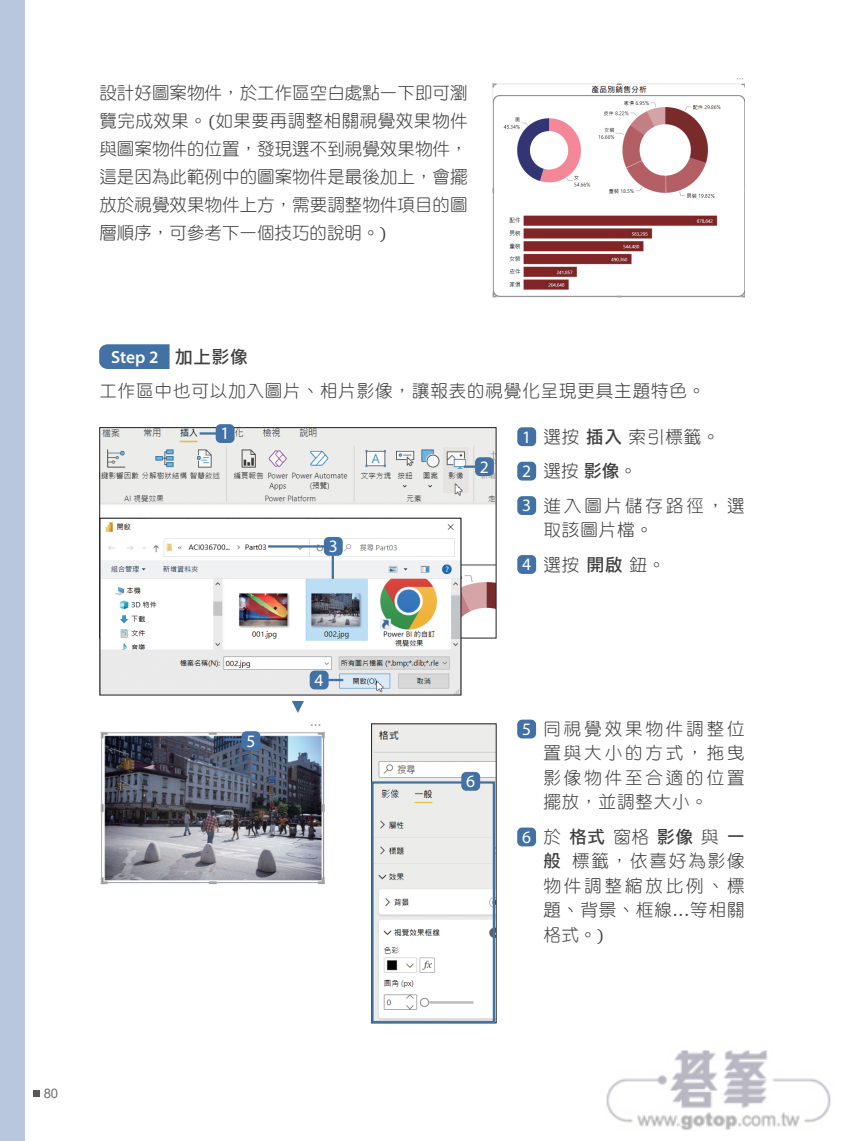
<style>
.page{position:relative;width:844px;height:1141px;background:#fff}
.page>*{position:absolute;margin:0;border:0;box-sizing:border-box;transform-origin:0 0}
.t1{font:17.5px/28px "DF Yuan Std W3";letter-spacing:.05em;color:#3e3e3f;text-align:justify}
.t2{font:17.5px/34.5px "DF Yuan Std W3";letter-spacing:.165em;color:#3e3e3f}
.t3{font:17.5px "DF Li Hei Std W5";color:#3e3e3f}
.t4{font:600 17.5px "Myriad Pro";color:#fff}
.t5{font:17.5px "Myriad Pro";color:#fff}
.t6{font:13.12px "Arial";color:#6c6d70}
.s1{font-family:"Charter BT"}
.s2{font-family:"DF Li Hei Std W5";font-weight:400;color:#3e3e3f}
.s3{font-family:"Myriad Pro";color:#fff}
.s4{font-family:"DF Li Hei Std W5"}
.s5{font-family:"DF Yuan Std W3"}
</style>
<div class="page">
<div style="left:0;top:0;width:25px;height:1141px;background:#b8c6de"></div>
<div style="left:34px;top:1090px;width:6px;height:7px;background:#57585a"></div>
<svg style="left:371px;top:723px;width:125px;height:300px"></svg>
<div style="left:99px;top:344px;width:70px;height:25px;background:#4272a5"></div>
<div style="left:517px;top:427px;width:19px;height:19px;background:#4272a5;border-radius:5px"></div>
<div style="left:517px;top:462px;width:19px;height:19px;background:#4272a5;border-radius:5px"></div>
<div style="left:517px;top:496px;width:19px;height:19px;background:#4272a5;border-radius:5px"></div>
<div style="left:517px;top:555px;width:19px;height:19px;background:#4272a5;border-radius:5px"></div>
<svg style="left:99px;top:427px;width:397px;height:212px"></svg>
<hr style="left:199px;top:432px;width:31px;height:3px;background:#4272a5">
<div style="left:216px;top:424px;width:18px;height:19px;background:#4272a5;border-radius:5px"></div>
<svg style="left:463px;top:466px;width:12px;height:2px"></svg>
<div style="left:475px;top:457px;width:18px;height:19px;background:#4272a5;border-radius:5px"></div>
<div style="left:517px;top:720px;width:19px;height:18px;background:#4272a5;border-radius:5px"></div>
<div style="left:517px;top:828px;width:19px;height:18px;background:#4272a5;border-radius:5px"></div>
<img style="left:100px;top:724px;width:225px;height:161px">
<hr style="left:224px;top:738px;width:19px;height:3px;background:#4272a5">
<div style="left:241px;top:731px;width:19px;height:19px;background:#4272a5;border-radius:5px"></div>
<div style="left:371px;top:781px;width:124px;height:242px;border:2px solid #4272a5"></div>
<svg style="left:99px;top:518px;width:362px;height:178px"></svg>
<svg style="left:328px;top:679px;width:15px;height:2px"></svg>
<div style="left:309px;top:671px;width:19px;height:18px;background:#4272a5;border-radius:5px"></div>
<svg style="left:266px;top:544px;width:69px;height:37px"></svg>
<div style="left:324px;top:537px;width:18px;height:19px;background:#4272a5;border-radius:5px"></div>
<div style="left:461px;top:772px;width:19px;height:19px;background:#4272a5;border-radius:5px"></div>
<svg style="left:292px;top:701px;width:12px;height:12px"></svg>
<img style="left:492px;top:78px;width:252px;height:220px">
<img style="left:606px;top:1050px;width:225px;height:81px">
<p class="t1" style="left:99px;top:79px;width:369px">設計好圖案物件，於工作區空白處點一下即可瀏覽完成效果。<span class="s1">(</span>如果要再調整相關視覺效果物件與圖案物件的位置，發現選不到視覺效果物件，這是因為此範例中的圖案物件是最後加上，會擺放於視覺效果物件上方，需要調整物件項目的圖層順序，可參考下一個技巧的說明。<span class="s1">)</span></p>
<p class="t4" style="left:111px;top:346px;width:138px">Step 2 <span class="s2">加上影像</span></p>
<p class="t1" style="left:99px;top:377px;width:607px">工作區中也可以加入圖片、相片影像，讓報表的視覺化呈現更具主題特色。</p>
<p class="t2" style="left:522px;top:419px;width:224px"><span class="s3">1</span> 選按<span class="s4">插入</span>索引標籤。<br><span class="s3">2</span> 選按<span class="s4">影像</span>。<br><span class="s3">3</span> 進入圖片儲存路徑，選</p>
<p class="t1" style="left:522px;top:512px;width:144px;line-height:35.2px;text-align:center">取該圖片檔。<br><span class="s3">4</span> 選按<span class="s4">開啟</span>鈕。</p>
<p class="t5" style="left:220px;top:423px;width:10px">1</p>
<p class="t5" style="left:480px;top:456px;width:10px">2</p>
<p class="t5" style="left:329px;top:536px;width:10px">3</p>
<p class="t5" style="left:246px;top:730px;width:10px">5</p>
<p class="t5" style="left:314px;top:669px;width:10px">4</p>
<p class="t5" style="left:466px;top:771px;width:10px">6</p>
<p class="t1" style="left:543px;top:717px;width:202px;line-height:24.3px;text-indent:-21px"><span class="s3">5</span> 同視覺效果物件調整位置與大小的方式，拖曳影像物件至合適的位置擺放，並調整大小。</p>
<p class="t3" style="left:522px;top:827px;width:224px"><span class="s3">6</span> <span class="s5">於</span>格式<span class="s5">窗格</span>影像<span class="s5">與</span>一</p>
<p class="t1" style="left:543px;top:848px;width:203px;line-height:24.5px"><span class="s4">般</span> 標籤，依喜好為影像物件調整縮放比例、標題、背景、框線<span class="s1">...</span>等相關格式。<span class="s1">)</span></p>
<p class="t6" style="left:44px;top:1085px;width:16px">80</p>
</div>
